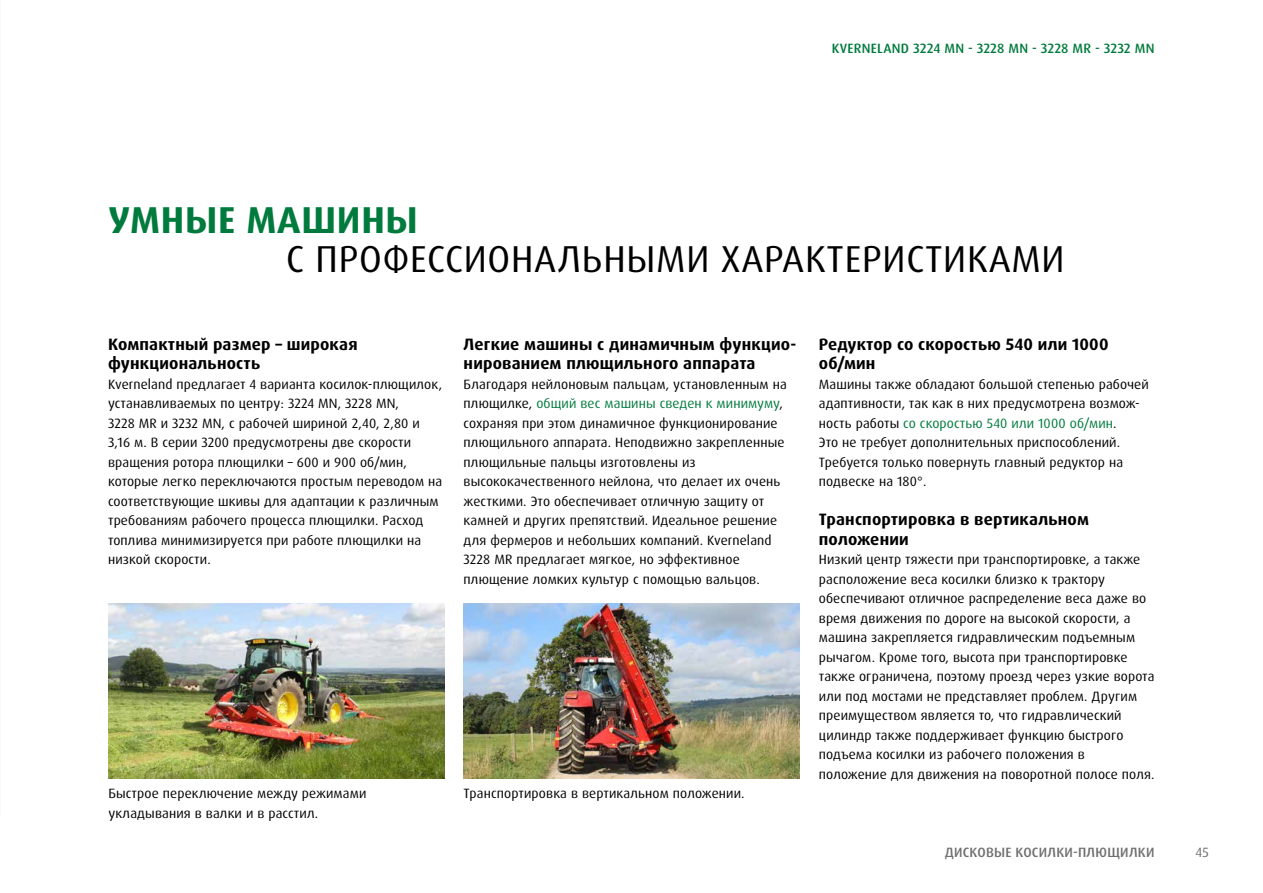
<style>
.page{position:relative;width:1263px;height:893px;background:#fff}
.page>*{position:absolute;margin:0;border:0;box-sizing:border-box;transform-origin:0 0}
.t1{font:37.5px "Dax Pro";letter-spacing:.02em;color:#000}
.t2{font:700 37.5px "Dax Pro";letter-spacing:.02em;color:#007b3d}
.t3{font:700 16.5px/19.5px "Dax Pro";letter-spacing:.01em;color:#000}
.t4{font:13.5px/19.5px "Dax Pro";letter-spacing:.01em;color:#000}
.t5{font:500 13.5px "Dax Pro";letter-spacing:.02em;color:#007b3d}
.t6{font:500 13.5px "Dax Pro";letter-spacing:.02em;color:#706f6f}
.t7{font:13.5px "Dax Pro";color:#706f6f}
.s1{color:#007b3d}
</style>
<div class="page">
<img style="left:108px;top:603px;width:336px;height:176px">
<img style="left:464px;top:603px;width:335px;height:176px">
<p class="t5" style="left:832px;top:40px;width:324px">KVERNELAND 3224 MN - 3228 MN - 3228 MR - 3232 MN</p>
<h1 class="t2" style="left:109px;top:195px;width:311px">УМНЫЕ МАШИНЫ</h1>
<h1 class="t1" style="left:286px;top:234px;width:780px">С ПРОФЕССИОНАЛЬНЫМИ ХАРАКТЕРИСТИКАМИ</h1>
<p class="t3" style="left:108px;top:334px;width:251px">Компактный размер – широкая функциональность</p>
<p class="t4" style="left:108px;top:374px;width:336px">Kverneland предлагает 4 варианта косилок-плющилок, устанавливаемых по центру: 3224 MN, 3228 MN,<br>3228 MR и 3232 MN, с рабочей шириной 2,40, 2,80 и 3,16 м. В серии 3200 предусмотрены две скорости вращения ротора плющилки – 600 и 900 об/мин, которые легко переключаются простым переводом на соответствующие шкивы для адаптации к различным требованиям рабочего процесса плющилки. Расход топлива минимизируется при работе плющилки на низкой скорости.</p>
<p class="t3" style="left:464px;top:334px;width:334px">Легкие машины с динамичным функцио&shy;нированием плющильного аппарата</p>
<p class="t4" style="left:464px;top:374px;width:325px">Благодаря нейлоновым пальцам, установленным на плющилке, <span class="s1">общий вес машины сведен к минимуму</span>, сохраняя при этом динамичное функционирование плющильного аппарата. Неподвижно закрепленные плющильные пальцы изготовлены из высококачественного нейлона, что делает их очень жесткими. Это обеспечивает отличную защиту от камней и других препятствий. Идеальное решение для фермеров и небольших компаний. Kverneland 3228 MR предлагает мягкое, но эффективное плющение ломких культур с помощью вальцов.</p>
<p class="t4" style="left:108px;top:784px;width:260px">Быстрое переключение между режимами</p>
<p class="t4" style="left:464px;top:784px;width:283px">Транспортировка в вертикальном положении.</p>
<p class="t4" style="left:108px;top:803px;width:211px">укладывания в валки и в расстил.</p>
<p class="t3" style="left:819px;top:334px;width:291px">Редуктор со скоростью 540 или 1000 об/мин</p>
<p class="t4" style="left:819px;top:374px;width:331px">Машины также обладают большой степенью рабочей адаптивности, так как в них предусмотрена возмож&shy;ность работы <span class="s1">со скоростью 540 или 1000 об/мин</span>.<br>Это не требует дополнительных приспособлений.<br>Требуется только повернуть главный редуктор на подвеске на 180°.</p>
<p class="t3" style="left:819px;top:510px;width:272px">Транспортировка в вертикальном положении</p>
<p class="t4" style="left:819px;top:550px;width:337px">Низкий центр тяжести при транспортировке, а также расположение веса косилки близко к трактору обеспечивают отличное распределение веса даже во время движения по дороге на высокой скорости, а машина закрепляется гидравлическим подъемным рычагом. Кроме того, высота при транспортировке также ограничена, поэтому проезд через узкие ворота или под мостами не представляет проблем. Другим преимуществом является то, что гидравлический цилиндр также поддерживает функцию быстрого подъема косилки из рабочего положения в положение для движения на поворотной полосе поля.</p>
<p class="t6" style="left:945px;top:843px;width:211px">ДИСКОВЫЕ КОСИЛКИ-ПЛЮЩИЛКИ</p>
<p class="t7" style="left:1195px;top:843px;width:15px">45</p>
</div>
